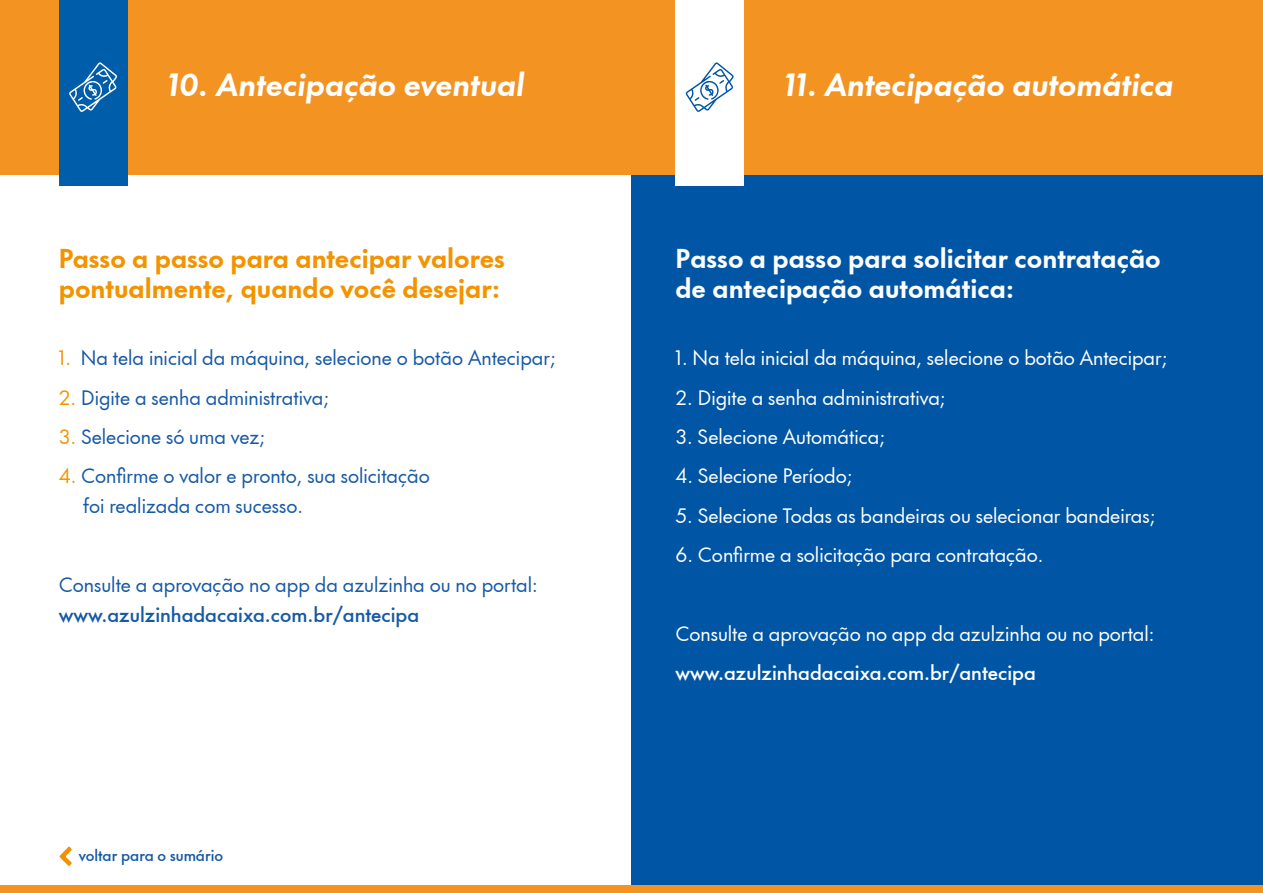
<style>
.page{position:relative;width:1263px;height:893px;background:#fff}
.page>*{position:absolute;margin:0;border:0;box-sizing:border-box;transform-origin:0 0}
.t1{font:italic 700 30px "Futura Now Headline";color:#fff}
.t2{font:700 25.5px/30.6px "Futura Now Headline";color:#f39300}
.t3{font:700 25.5px/30.6px "Futura Now Headline";color:#fbfdff}
.t4{font:19.5px "Futura Now Headline";color:#fff}
.t5{font:19.5px/30px "Futura Now Headline";color:#1659a6}
.t6{font:500 19.5px "Futura Now Headline";color:#fff}
.t7{font:500 19.5px "Futura Now Headline";color:#1659a6}
.t8{font:500 15px "Futura Now Headline";color:#1659a6}
.s1{color:#f39300}
</style>
<div class="page">
<div style="left:631px;top:0;width:632px;height:893px;background:#0056a4"></div>
<div style="left:0;top:0;width:1263px;height:174px;background:#f39322"></div>
<div style="left:59px;top:0;width:68px;height:186px;background:#005da9"></div>
<div style="left:0;top:885px;width:1263px;height:8px;background:#f39322"></div>
<div style="left:675px;top:0;width:69px;height:186px;background:#fff"></div>
<svg style="left:69px;top:62px;width:48px;height:50px"></svg>
<svg style="left:685px;top:62px;width:49px;height:50px"></svg>
<svg style="left:59px;top:846px;width:13px;height:20px"></svg>
<h1 class="t1" style="left:168px;top:60px;width:358px">10. Antecipação eventual</h1>
<h2 class="t2" style="left:59px;top:240px;width:448px">Passo a passo para antecipar valores pontualmente, quando você desejar:</h2>
<p class="t5" style="left:59px;top:341px;width:498px"><span class="s1">1.</span> Na tela inicial da máquina, selecione o botão Antecipar;</p>
<p class="t5" style="left:59px;top:381px;width:272px"><span class="s1">2.</span> Digite a senha administrativa;</p>
<p class="t5" style="left:59px;top:420px;width:208px"><span class="s1">3.</span> Selecione só uma vez;</p>
<p class="t5" style="left:83px;top:460px;width:348px;text-indent:-24px"><span class="s1">4.</span> Confirme o valor e pronto, sua solicitação foi realizada com sucesso.</p>
<p class="t5" style="left:59px;top:568px;width:480px">Consulte a aprovação no app da azulzinha ou no portal:</p>
<p class="t7" style="left:59px;top:598px;width:362px">www.azulzinhadacaixa.com.br/antecipa</p>
<p class="t8" style="left:79px;top:843px;width:146px">voltar para o sumário</p>
<h1 class="t1" style="left:784px;top:60px;width:391px">11. Antecipação automática</h1>
<h2 class="t3" style="left:675px;top:240px;width:487px">Passo a passo para solicitar contratação de antecipação automática:</h2>
<p class="t4" style="left:675px;top:342px;width:493px">1. Na tela inicial da máquina, selecione o botão Antecipar;</p>
<p class="t4" style="left:675px;top:382px;width:272px">2. Digite a senha administrativa;</p>
<p class="t4" style="left:675px;top:421px;width:211px">3. Selecione Automática;</p>
<p class="t4" style="left:675px;top:460px;width:179px">4. Selecione Período;</p>
<p class="t4" style="left:675px;top:500px;width:481px">5. Selecione Todas as bandeiras ou selecionar bandeiras;</p>
<p class="t4" style="left:675px;top:539px;width:370px">6. Confirme a solicitação para contratação.</p>
<p class="t4" style="left:675px;top:618px;width:480px">Consulte a aprovação no app da azulzinha ou no portal:</p>
<p class="t6" style="left:675px;top:656px;width:362px">www.azulzinhadacaixa.com.br/antecipa</p>
</div>
